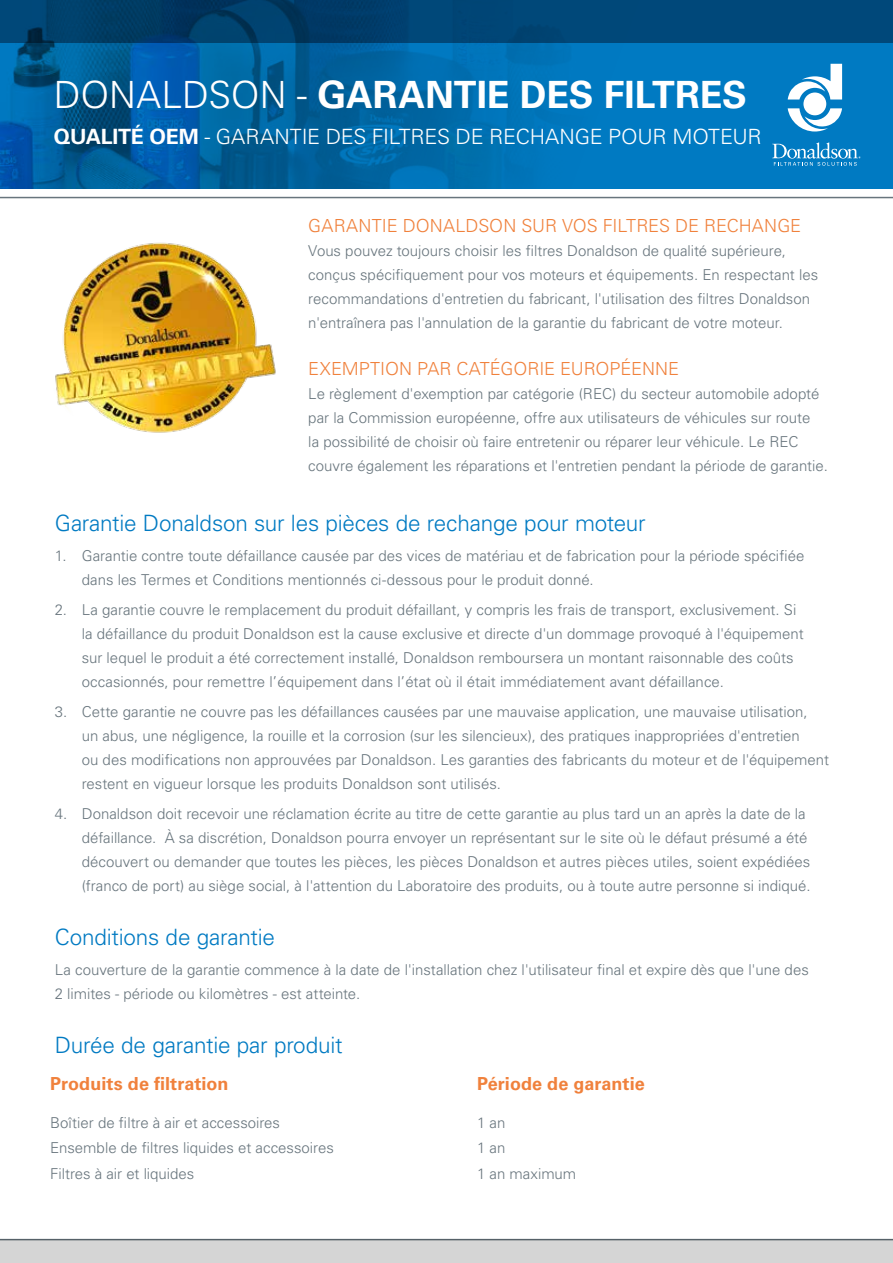
<style>
.page{position:relative;width:893px;height:1263px;background:#fff}
.page>*{position:absolute;margin:0;border:0;box-sizing:border-box;transform-origin:0 0}
.t1{font:700 37.5px "Univers LT Std";letter-spacing:-.005em;color:#fff}
.t2{font:300 22.5px "Univers LT Std";letter-spacing:-.01em;color:#007ac2}
.t3{font:300 21px "Univers LT Std";letter-spacing:-.015em;color:#fff}
.t4{font:300 18px "Univers LT Std";color:#f0813c}
.t5{font:700 18px "Univers LT Std";letter-spacing:.005em;color:#f0813c}
.t6{font:300 15px/24px "Univers LT Std";color:#68757d}
.s1{font-weight:300}
.s2{font-weight:700}
</style>
<div class="page">
<hr style="left:0;top:197px;width:893px;height:1px;background:#68757d">
<div style="left:0;top:0;width:893px;height:189px;background:#007ac2"></div>
<img style="left:0;top:43px;width:564px;height:146px">
<svg style="left:0;top:0;width:893px;height:43px;background:#004270"></svg>
<svg style="left:772px;top:142px;width:88px;height:24px"></svg>
<svg style="left:788px;top:64px;width:54px;height:68px"></svg>
<img style="left:55px;top:242px;width:221px;height:191px">
<div style="left:0;top:1239px;width:893px;height:24px;background:#d5d5d5"></div>
<h1 class="t1" style="left:54px;top:73px;width:695px"><span class="s1">DONALDSON -</span> GARANTIE DES FILTRES</h1>
<h3 class="t3" style="left:54px;top:124px;width:709px"><span class="s2">QUALITÉ OEM</span> - GARANTIE DES FILTRES DE RECHANGE POUR MOTEUR</h3>
<p class="t4" style="left:308px;top:215px;width:494px">GARANTIE DONALDSON SUR VOS FILTRES DE RECHANGE</p>
<p class="t6" style="left:308px;top:239px;width:511px">Vous pouvez toujours choisir les filtres Donaldson de qualité supérieure, conçus spécifiquement pour vos moteurs et équipements. En respectant les recommandations d'entretien du fabricant, l'utilisation des filtres Donaldson n'entraînera pas l'annulation de la garantie du fabricant de votre moteur.</p>
<p class="t4" style="left:308px;top:357px;width:372px">EXEMPTION PAR CATÉGORIE EUROPÉENNE</p>
<p class="t6" style="left:308px;top:381px;width:521px">Le règlement d'exemption par catégorie (REC) du secteur automobile adopté par la Commission européenne, offre aux utilisateurs de véhicules sur route<br>la possibilité de choisir où faire entretenir ou réparer leur véhicule. Le REC couvre également les réparations et l'entretien pendant la période de garantie.</p>
<h2 class="t2" style="left:55px;top:510px;width:592px">Garantie Donaldson sur les pièces de rechange pour moteur</h2>
<p class="t6" style="left:82px;top:544px;width:724px;text-indent:-27px">1. Garantie contre toute défaillance causée par des vices de matériau et de fabrication pour la période spécifiée dans les Termes et Conditions mentionnés ci-dessous pour le produit donné.</p>
<p class="t6" style="left:82px;top:598px;width:723px;text-indent:-27px">2. La garantie couvre le remplacement du produit défaillant, y compris les frais de transport, exclusivement. Si la défaillance du produit Donaldson est la cause exclusive et directe d'un dommage provoqué à l'équipement sur lequel le produit a été correctement installé, Donaldson remboursera un montant raisonnable des coûts occasionnés, pour remettre l’équipement dans l’état où il était immédiatement avant défaillance.</p>
<p class="t6" style="left:82px;top:700px;width:749px;text-indent:-27px">3. Cette garantie ne couvre pas les défaillances causées par une mauvaise application, une mauvaise utilisation,<br>un abus, une négligence, la rouille et la corrosion (sur les silencieux), des pratiques inappropriées d'entretien<br>ou des modifications non approuvées par Donaldson. Les garanties des fabricants du moteur et de l'équipement restent en vigueur lorsque les produits Donaldson sont utilisés.</p>
<p class="t6" style="left:82px;top:802px;width:730px;text-indent:-27px">4. Donaldson doit recevoir une réclamation écrite au titre de cette garantie au plus tard un an après la date de la défaillance. À sa discrétion, Donaldson pourra envoyer un représentant sur le site où le défaut présumé a été découvert ou demander que toutes les pièces, les pièces Donaldson et autres pièces utiles, soient expédiées (franco de port) au siège social, à l'attention du Laboratoire des produits, ou à toute autre personne si indiqué.</p>
<h2 class="t2" style="left:55px;top:924px;width:222px">Conditions de garantie</h2>
<p class="t6" style="left:55px;top:958px;width:756px">La couverture de la garantie commence à la date de l'installation chez l'utilisateur final et expire dès que l'une des<br>2 limites - période ou kilomètres - est atteinte.</p>
<h2 class="t2" style="left:55px;top:1032px;width:289px">Durée de garantie par produit</h2>
<p class="t5" style="left:50px;top:1073px;width:180px">Produits de filtration</p>
<p class="t5" style="left:477px;top:1073px;width:169px">Période de garantie</p>
<p class="t6" style="left:50px;top:1111px;width:231px">Boîtier de filtre à air et accessoires</p>
<p class="t6" style="left:477px;top:1111px;width:30px">1 an</p>
<p class="t6" style="left:50px;top:1136px;width:285px">Ensemble de filtres liquides et accessoires</p>
<p class="t6" style="left:477px;top:1136px;width:30px">1 an</p>
<p class="t6" style="left:50px;top:1161px;width:146px">Filtres à air et liquides</p>
<p class="t6" style="left:477px;top:1161px;width:101px">1 an maximum</p>
</div>
